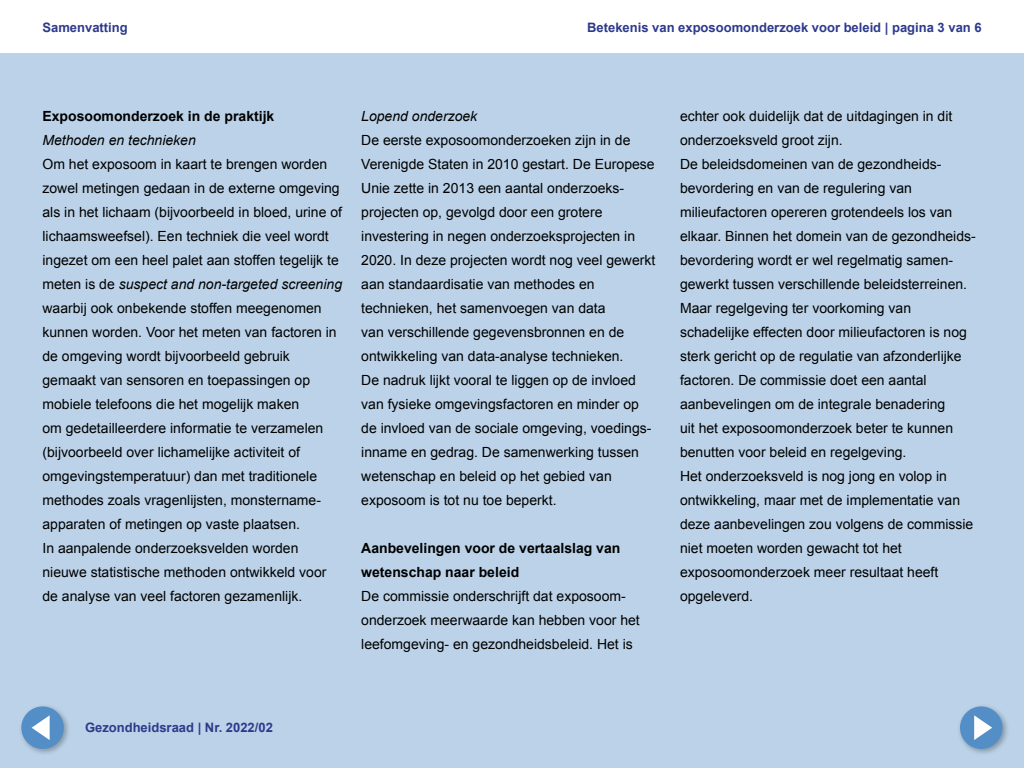
<style>
.page{position:relative;width:1024px;height:768px;background:#fff}
.page>*{position:absolute;margin:0;border:0;box-sizing:border-box;transform-origin:0 0}
.Plat_z_ruimte{font:14px/24px "Arial";color:#000}
.Kop_z_nr_vet{font:700 14px/24px "Arial";color:#000}
.Plat_z_ruimte-2{font:italic 14px "Arial";color:#000}
.t1{font:700 13px "Arial";color:#2d3a8c}
.s1{font-style:italic}
</style>
<div class="page">
<div style="left:0;top:54px;width:1024px;height:714px;background:#bbd2e8"></div>
<div style="left:18px;top:703px;width:53px;height:53px;background:#000;opacity:.3"></div>
<div style="left:21px;top:706px;width:43px;height:43px;background:#548ec6;border-radius:50%"></div>
<svg style="left:32px;top:715px;width:18px;height:25px"></svg>
<div style="left:957px;top:703px;width:53px;height:53px;background:#000;opacity:.3"></div>
<div style="left:960px;top:706px;width:43px;height:43px;background:#548ec6;border-radius:50%"></div>
<svg style="left:974px;top:715px;width:18px;height:25px"></svg>
<p class="t1" style="left:43px;top:19px;width:87px">Samenvatting</p>
<p class="t1" style="left:587px;top:19px;width:396px">Betekenis van exposoomonderzoek voor beleid | pagina 3 van 6</p>
<h2 class="Kop_z_nr_vet" style="left:43px;top:105px;width:233px">Exposoomonderzoek in de praktijk</h2>
<p class="Plat_z_ruimte-2" style="left:43px;top:131px;width:155px">Methoden en technieken</p>
<p class="Plat_z_ruimte" style="left:43px;top:152px;width:301px">Om het exposoom in kaart te brengen worden zowel metingen gedaan in de externe omgeving als in het lichaam (bijvoorbeeld in bloed, urine of lichaamsweefsel). Een techniek die veel wordt ingezet om een heel palet aan stoffen tegelijk te meten is de <span class="s1">suspect and non-targeted screening </span>waarbij ook onbekende stoffen meegenomen kunnen worden. Voor het meten van factoren in de omgeving wordt bijvoorbeeld gebruik gemaakt van sensoren en toepassingen op mobiele telefoons die het mogelijk maken<br>om gedetailleerdere informatie te verzamelen (bijvoorbeeld over lichamelijke activiteit of omgevingstemperatuur) dan met traditionele methodes zoals vragenlijsten, monstername&shy;apparaten of metingen op vaste plaatsen.<br>In aanpalende onderzoeksvelden worden nieuwe statistische methoden ontwikkeld voor de analyse van veel factoren gezamenlijk.</p>
<p class="Plat_z_ruimte-2" style="left:361px;top:107px;width:117px">Lopend onderzoek</p>
<p class="Plat_z_ruimte" style="left:361px;top:128px;width:296px">De eerste exposoomonderzoeken zijn in de Verenigde Staten in 2010 gestart. De Europese Unie zette in 2013 een aantal onderzoeks&shy;projecten op, gevolgd door een grotere investering in negen onderzoeksprojecten in 2020. In deze projecten wordt nog veel gewerkt aan standaardisatie van methodes en technieken, het samenvoegen van data<br>van verschillende gegevensbronnen en de ontwikkeling van data-analyse technieken.<br>De nadruk lijkt vooral te liggen op de invloed van fysieke omgevingsfactoren en minder op de invloed van de sociale omgeving, voedings&shy;inname en gedrag. De samenwerking tussen wetenschap en beleid op het gebied van exposoom is tot nu toe beperkt.</p>
<h2 class="Kop_z_nr_vet" style="left:361px;top:537px;width:261px">Aanbevelingen voor de vertaalslag van wetenschap naar beleid</h2>
<p class="Plat_z_ruimte" style="left:361px;top:584px;width:280px">De commissie onderschrijft dat exposoom&shy;onderzoek meerwaarde kan hebben voor het leefomgeving- en gezondheidsbeleid. Het is</p>
<p class="Plat_z_ruimte" style="left:680px;top:104px;width:274px">echter ook duidelijk dat de uitdagingen in dit onderzoeksveld groot zijn.</p>
<p class="Plat_z_ruimte" style="left:680px;top:152px;width:297px">De beleidsdomeinen van de gezondheids&shy;bevordering en van de regulering van milieufactoren opereren grotendeels los van elkaar. Binnen het domein van de gezondheids&shy;bevordering wordt er wel regelmatig samen-</p>
<p class="Plat_z_ruimte" style="left:680px;top:272px;width:295px">gewerkt tussen verschillende beleidsterreinen.<br>Maar regelgeving ter voorkoming van schadelijke effecten door milieufactoren is nog sterk gericht op de regulatie van afzonderlijke factoren. De commissie doet een aantal aanbevelingen om de integrale benadering<br>uit het exposoomonderzoek beter te kunnen benutten voor beleid en regelgeving.<br>Het onderzoeksveld is nog jong en volop in ontwikkeling, maar met de implementatie van deze aanbevelingen zou volgens de commissie niet moeten worden gewacht tot het exposoomonderzoek meer resultaat heeft opgeleverd.</p>
<p class="t1" style="left:85px;top:719px;width:189px">Gezondheidsraad | Nr. 2022/02</p>
</div>
